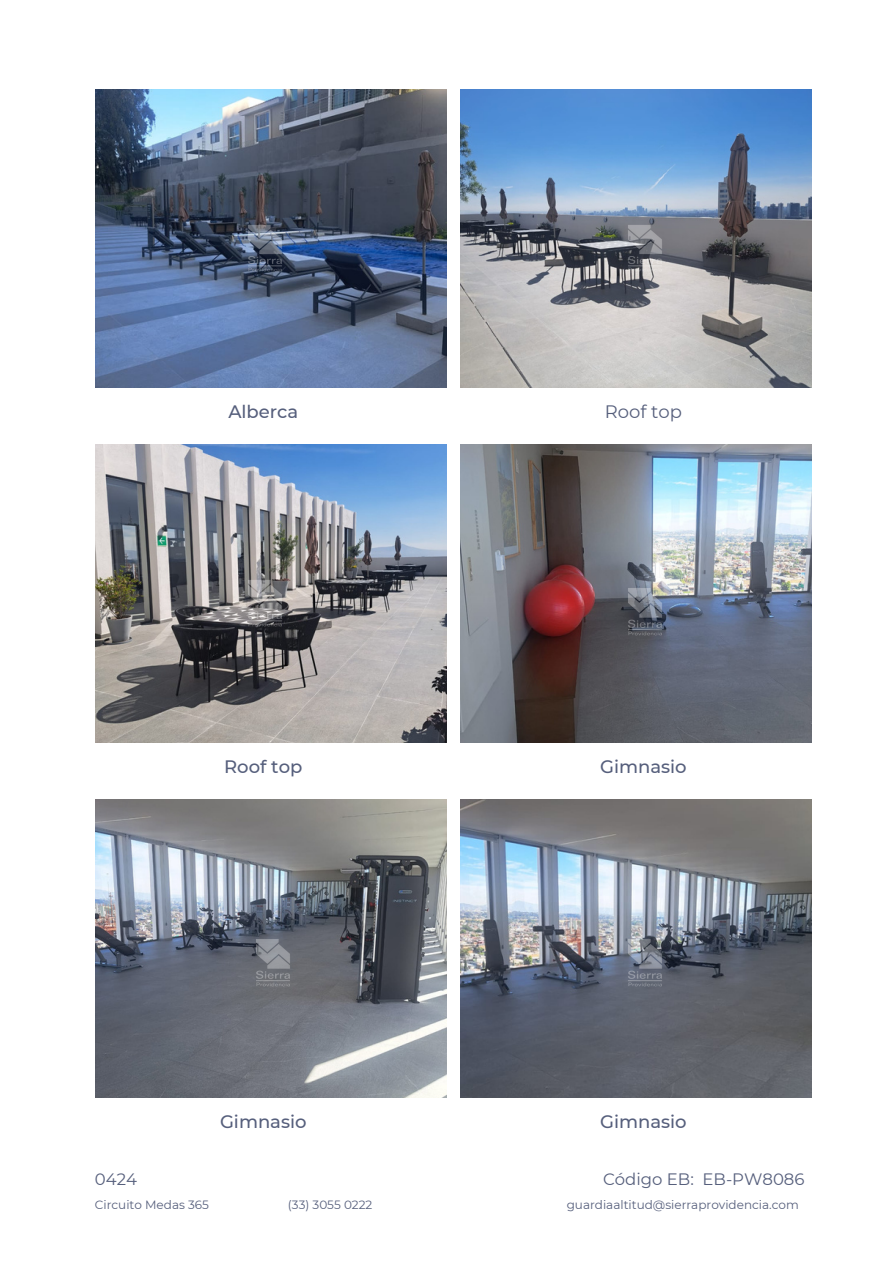
<style>
.page{position:relative;width:894px;height:1264px;background:#fff}
.page>*{position:absolute;margin:0;border:0;box-sizing:border-box;transform-origin:0 0}
.t1{font:500 18px "Montserrat";color:#565f7c}
.t2{font:18px "Montserrat";color:#565f7c}
.t3{font:16.5px "Montserrat";color:#565f7c}
.t4{font:12px "Montserrat";color:#565f7c}
</style>
<div class="page">
<img style="left:460px;top:89px;width:351px;height:298px">
<img style="left:95px;top:89px;width:351px;height:298px">
<img style="left:460px;top:444px;width:351px;height:298px">
<img style="left:95px;top:444px;width:351px;height:298px">
<img style="left:460px;top:799px;width:351px;height:298px">
<img style="left:95px;top:799px;width:351px;height:298px">
<img style="left:249px;top:933px;width:44px;height:58px">
<img style="left:621px;top:933px;width:44px;height:58px">
<img style="left:241px;top:574px;width:44px;height:57px">
<img style="left:621px;top:583px;width:44px;height:57px">
<img style="left:241px;top:219px;width:44px;height:58px">
<img style="left:621px;top:219px;width:44px;height:58px">
<h1 class="t1" style="left:228px;top:401px;width:71px">Alberca</h1>
<h1 class="t2" style="left:604px;top:401px;width:79px">Roof top</h1>
<h1 class="t1" style="left:224px;top:755px;width:80px">Roof top</h1>
<h1 class="t1" style="left:600px;top:755px;width:88px">Gimnasio</h1>
<h1 class="t1" style="left:220px;top:1110px;width:88px">Gimnasio</h1>
<h1 class="t1" style="left:600px;top:1110px;width:88px">Gimnasio</h1>
<h2 class="t3" style="left:95px;top:1169px;width:44px">0424</h2>
<h2 class="t3" style="left:603px;top:1169px;width:203px">Código EB: EB-PW8086</h2>
<p class="t4" style="left:95px;top:1197px;width:116px">Circuito Medas 365</p>
<p class="t4" style="left:288px;top:1197px;width:86px">(33) 3055 0222</p>
<p class="t4" style="left:566px;top:1197px;width:233px">guardiaaltitud@sierraprovidencia.com</p>
</div>
